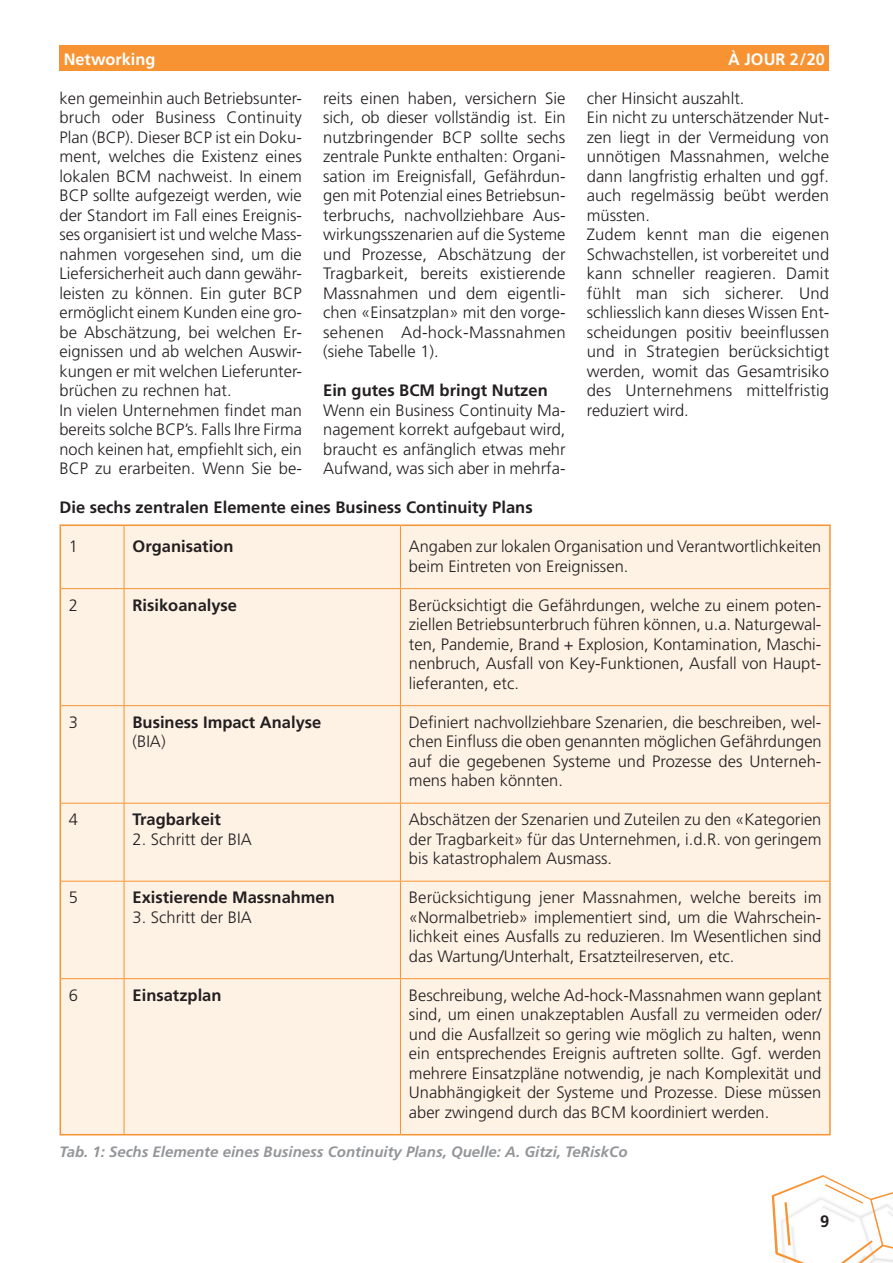
<style>
.page{position:relative;width:893px;height:1263px;background:#fff}
.page>*{position:absolute;margin:0;border:0;box-sizing:border-box;transform-origin:0 0}
.Grundschrift_Normal{font:300 16.5px/19.5px "Frutiger LT Std";color:#231f20;text-align:justify}
.Grundschrift_Fett{font:700 16.5px "Frutiger LT Com";color:#231f20}
.t1{font:700 16.5px "Frutiger LT Std";color:#fff}
.Grundschrift_FR{font:300 16.5px "Frutiger LT Std";color:#231f20}
.t2{font:700 16.5px "Frutiger LT Std";color:#231f20}
.Bildlegende{font:italic 700 15px "Frutiger LT Std";color:#939598}
</style>
<div class="page">
<svg style="left:772px;top:1175px;width:121px;height:88px"></svg>
<div style="left:60px;top:45px;width:769px;height:26px;background:#f79332"></div>
<div style="left:61px;top:526px;width:768px;height:608px;background:#fef2e5"></div>
<hr style="left:60px;top:524px;width:64px;height:2px;background:#f79332">
<hr style="left:60px;top:526px;width:1px;height:63px;background:#f79332">
<hr style="left:124px;top:524px;width:276px;height:2px;background:#f79332">
<hr style="left:400px;top:524px;width:431px;height:2px;background:#f79332">
<hr style="left:829px;top:526px;width:2px;height:63px;background:#f79332">
<hr style="left:60px;top:589px;width:1px;height:117px;background:#f79332">
<hr style="left:829px;top:589px;width:2px;height:117px;background:#f79332">
<hr style="left:60px;top:706px;width:1px;height:97px;background:#f79332">
<hr style="left:829px;top:706px;width:2px;height:97px;background:#f79332">
<hr style="left:60px;top:803px;width:1px;height:78px;background:#f79332">
<hr style="left:829px;top:803px;width:2px;height:78px;background:#f79332">
<hr style="left:60px;top:881px;width:1px;height:98px;background:#f79332">
<hr style="left:829px;top:881px;width:2px;height:98px;background:#f79332">
<hr style="left:60px;top:979px;width:1px;height:155px;background:#f79332">
<hr style="left:829px;top:979px;width:2px;height:155px;background:#f79332">
<hr style="left:60px;top:1134px;width:64px;height:1px;background:#f79332">
<hr style="left:124px;top:1134px;width:276px;height:1px;background:#f79332">
<hr style="left:400px;top:1134px;width:431px;height:1px;background:#f79332">
<hr style="left:124px;top:526px;width:1px;height:62px;background:#f79332">
<hr style="left:400px;top:526px;width:1px;height:62px;background:#f79332">
<hr style="left:61px;top:588px;width:63px;height:1px;background:#f79332">
<hr style="left:124px;top:588px;width:276px;height:1px;background:#f79332">
<hr style="left:124px;top:589px;width:1px;height:116px;background:#f79332">
<hr style="left:400px;top:588px;width:429px;height:1px;background:#f79332">
<hr style="left:400px;top:589px;width:1px;height:116px;background:#f79332">
<hr style="left:61px;top:705px;width:63px;height:1px;background:#f79332">
<hr style="left:124px;top:705px;width:276px;height:1px;background:#f79332">
<hr style="left:124px;top:706px;width:1px;height:97px;background:#f79332">
<hr style="left:400px;top:705px;width:429px;height:1px;background:#f79332">
<hr style="left:400px;top:706px;width:1px;height:97px;background:#f79332">
<hr style="left:61px;top:803px;width:63px;height:1px;background:#f79332">
<hr style="left:124px;top:803px;width:276px;height:1px;background:#f79332">
<hr style="left:124px;top:803px;width:1px;height:78px;background:#f79332">
<hr style="left:400px;top:803px;width:429px;height:1px;background:#f79332">
<hr style="left:400px;top:803px;width:1px;height:78px;background:#f79332">
<hr style="left:61px;top:881px;width:63px;height:1px;background:#f79332">
<hr style="left:124px;top:881px;width:276px;height:1px;background:#f79332">
<hr style="left:124px;top:881px;width:1px;height:97px;background:#f79332">
<hr style="left:400px;top:881px;width:429px;height:1px;background:#f79332">
<hr style="left:400px;top:881px;width:1px;height:97px;background:#f79332">
<hr style="left:61px;top:978px;width:63px;height:1px;background:#f79332">
<hr style="left:124px;top:978px;width:276px;height:1px;background:#f79332">
<hr style="left:124px;top:979px;width:1px;height:155px;background:#f79332">
<hr style="left:400px;top:978px;width:429px;height:1px;background:#f79332">
<hr style="left:400px;top:979px;width:1px;height:155px;background:#f79332">
<p class="t1" style="left:64px;top:49px;width:93px">Networking</p>
<p class="t1" style="left:728px;top:49px;width:98px">À JOUR 2/20</p>
<p class="Grundschrift_Normal" style="left:60px;top:88px;width:244px">ken gemeinhin auch Betriebsunter&shy;bruch oder Business Continuity Plan (BCP). Dieser BCP ist ein Doku&shy;ment, welches die Existenz eines lokalen BCM nachweist. In einem BCP sollte aufgezeigt werden, wie der Standort im Fall eines Ereignis&shy;ses organisiert ist und welche Mass&shy;nahmen vorgesehen sind, um die Liefersicherheit auch dann gewähr&shy;leisten zu können. Ein guter BCP ermöglicht einem Kunden eine gro&shy;be Abschätzung, bei welchen Er&shy;eignissen und ab welchen Auswir&shy;kungen er mit welchen Lieferunter&shy;brüchen zu rechnen hat.</p>
<p class="Grundschrift_Normal" style="left:60px;top:400px;width:244px">In vielen Unternehmen findet man bereits solche BCP’s. Falls Ihre Firma noch keinen hat, empfiehlt sich, ein BCP zu erarbeiten. Wenn Sie be-</p>
<p class="Grundschrift_Normal" style="left:323px;top:88px;width:244px">reits einen haben, versichern Sie sich, ob dieser vollständig ist. Ein nutzbringender BCP sollte sechs zentrale Punkte enthalten: Organi&shy;sation im Ereignisfall, Gefährdun&shy;gen mit Potenzial eines Betriebsun&shy;terbruchs, nachvollziehbare Aus&shy;wirkungsszenarien auf die Systeme und Prozesse, Abschätzung der Tragbarkeit, bereits existierende Massnahmen und dem eigentli&shy;chen «Einsatzplan» mit den vorge&shy;sehenen Ad-hock-Massnahmen (siehe Tabelle 1).</p>
<p class="Grundschrift_Fett" style="left:323px;top:381px;width:226px">Ein gutes BCM bringt Nutzen</p>
<p class="Grundschrift_Normal" style="left:323px;top:400px;width:244px">Wenn ein Business Continuity Ma&shy;nagement korrekt aufgebaut wird, braucht es anfänglich etwas mehr Aufwand, was sich aber in mehrfa-</p>
<p class="Grundschrift_Normal" style="left:587px;top:88px;width:159px">cher Hinsicht auszahlt.</p>
<p class="Grundschrift_Normal" style="left:587px;top:108px;width:244px">Ein nicht zu unterschätzender Nut&shy;zen liegt in der Vermeidung von unnötigen Massnahmen, welche dann langfristig erhalten und ggf. auch regelmässig beübt werden müssten.</p>
<p class="Grundschrift_Normal" style="left:587px;top:225px;width:244px">Zudem kennt man die eigenen Schwachstellen, ist vorbereitet und kann schneller reagieren. Damit fühlt man sich sicherer. Und schliesslich kann dieses Wissen Ent&shy;scheidungen positiv beeinflussen und in Strategien berücksichtigt werden, womit das Gesamtrisiko des Unternehmens mittelfristig reduziert wird.</p>
<p class="Grundschrift_Fett" style="left:60px;top:498px;width:475px">Die sechs zentralen Elemente eines Business Continuity Plans</p>
<p class="Grundschrift_FR" style="left:69px;top:537px;width:11px">1</p>
<p class="Grundschrift_Fett" style="left:133px;top:537px;width:102px">Organisation</p>
<p class="Grundschrift_Normal" style="left:409px;top:537px;width:414px">Angaben zur lokalen Organisation und Verantwortlichkeiten beim Eintreten von Ereignissen.</p>
<p class="Grundschrift_FR" style="left:69px;top:596px;width:11px">2</p>
<p class="Grundschrift_Fett" style="left:133px;top:595px;width:106px">Risikoanalyse</p>
<p class="Grundschrift_Normal" style="left:409px;top:595px;width:414px">Berücksichtigt die Gefährdungen, welche zu einem poten&shy;ziellen Betriebsunterbruch führen können, u.a. Naturgewal&shy;ten, Pandemie, Brand + Explosion, Kontamination, Maschi&shy;nenbruch, Ausfall von Key-Funktionen, Ausfall von Haupt&shy;lieferanten, etc.</p>
<p class="Grundschrift_FR" style="left:69px;top:713px;width:11px">3</p>
<p class="Grundschrift_Fett" style="left:133px;top:712px;width:190px">Business Impact Analyse</p>
<p class="Grundschrift_Normal" style="left:133px;top:732px;width:35px">(BIA)</p>
<p class="Grundschrift_Normal" style="left:409px;top:712px;width:414px">Definiert nachvollziehbare Szenarien, die beschreiben, wel&shy;chen Einfluss die oben genannten möglichen Gefährdungen auf die gegebenen Systeme und Prozesse des Unterneh&shy;mens haben könnten.</p>
<p class="Grundschrift_FR" style="left:69px;top:810px;width:11px">4</p>
<p class="Grundschrift_Fett" style="left:133px;top:810px;width:90px">Tragbarkeit</p>
<p class="Grundschrift_Normal" style="left:133px;top:829px;width:121px">2. Schritt der BIA</p>
<p class="Grundschrift_FR" style="left:69px;top:888px;width:11px">5</p>
<p class="Grundschrift_Fett" style="left:133px;top:888px;width:204px">Existierende Massnahmen</p>
<p class="Grundschrift_Normal" style="left:133px;top:907px;width:121px">3. Schritt der BIA</p>
<p class="Grundschrift_Normal" style="left:409px;top:810px;width:414px">Abschätzen der Szenarien und Zuteilen zu den «Kategorien der Tragbarkeit» für das Unternehmen, i.d.R. von geringem bis katastrophalem Ausmass.</p>
<p class="Grundschrift_Normal" style="left:409px;top:888px;width:414px">Berücksichtigung jener Massnahmen, welche bereits im «Normalbetrieb» implementiert sind, um die Wahrschein&shy;lichkeit eines Ausfalls zu reduzieren. Im Wesentlichen sind das Wartung/Unterhalt, Ersatzteilreserven, etc.</p>
<p class="Grundschrift_FR" style="left:69px;top:986px;width:11px">6</p>
<p class="Grundschrift_Fett" style="left:133px;top:985px;width:90px">Einsatzplan</p>
<p class="Grundschrift_Normal" style="left:409px;top:985px;width:414px">Beschreibung, welche Ad-hock-Massnahmen wann geplant sind, um einen unakzeptablen Ausfall zu vermeiden oder/ und die Ausfallzeit so gering wie möglich zu halten, wenn ein entsprechendes Ereignis auftreten sollte. Ggf. werden mehrere Einsatzpläne notwendig, je nach Komplexität und Unabhängigkeit der Systeme und Prozesse. Diese müssen aber zwingend durch das BCM koordiniert werden.</p>
<p class="Bildlegende" style="left:60px;top:1143px;width:569px">Tab. 1: Sechs Elemente eines Business Continuity Plans, Quelle: A. Gitzi, TeRiskCo</p>
<p class="t2" style="left:820px;top:1212px;width:11px">9</p>
</div>
